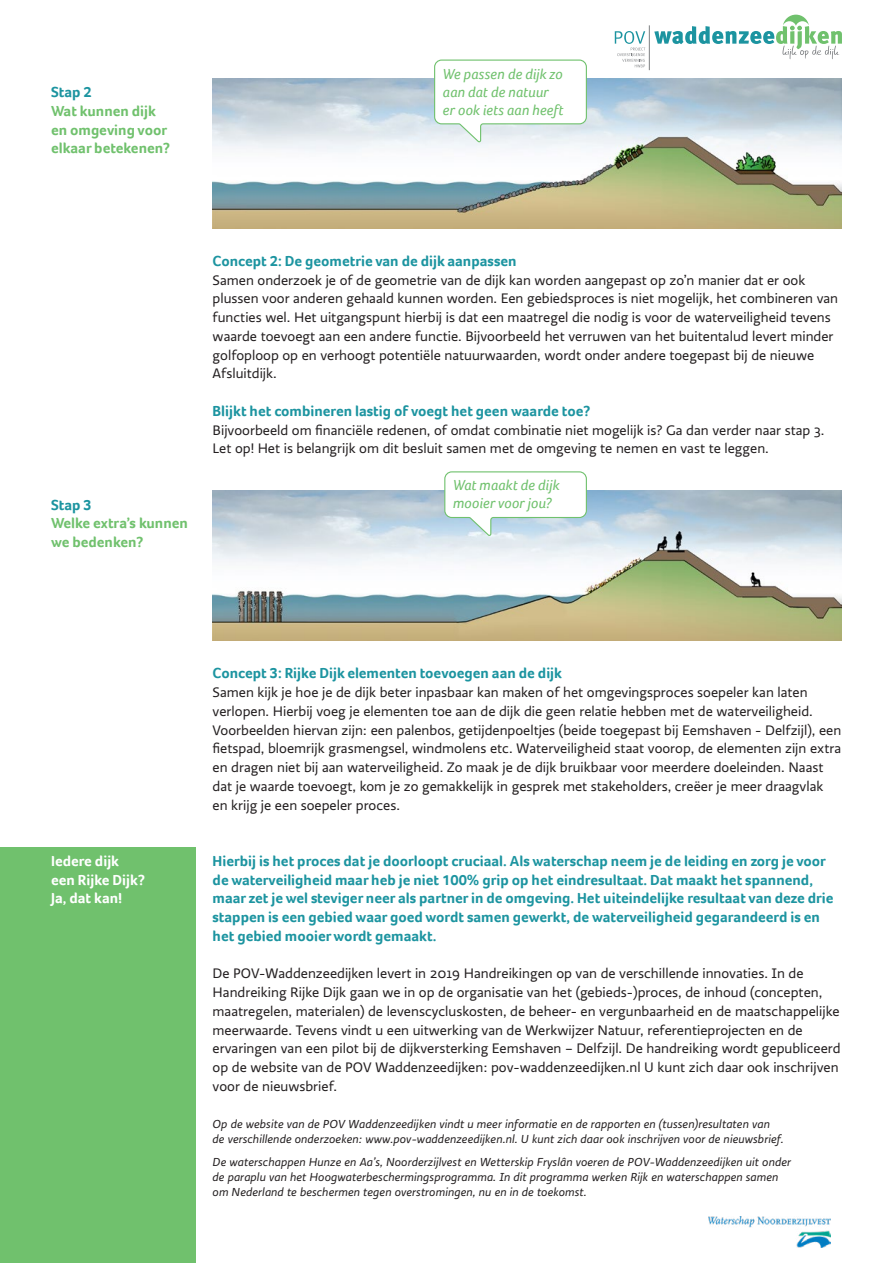
<style>
.page{position:relative;width:893px;height:1263px;background:#fff}
.page>*{position:absolute;margin:0;border:0;box-sizing:border-box;transform-origin:0 0}
.t1{font:700 15px/18.8px "Foco";color:#1c94a0}
.t2{font:italic 15px/18px "Foco";color:#70c16d}
.t3{font:700 15px/18.8px "Foco";color:#70c16d}
.t4{font:700 15px/18.8px "Foco";color:#fff}
.t5{font:14.25px/18.8px "Ratio";color:#231f20}
.t6{font:italic 12px/15px "Ratio";color:#231f20}
</style>
<div class="page">
<div style="left:0;top:847px;width:196px;height:416px;background:#70c16d"></div>
<img style="left:213px;top:491px;width:629px;height:150px">
<svg style="left:444px;top:471px;width:143px;height:66px"></svg>
<img style="left:213px;top:78px;width:629px;height:150px">
<svg style="left:433px;top:59px;width:154px;height:84px"></svg>
<hr style="left:649px;top:25px;width:1px;height:45px;background:#7e8083">
<svg style="left:654px;top:15px;width:188px;height:44px"></svg>
<svg style="left:615px;top:31px;width:30px;height:36px"></svg>
<img style="left:709px;top:1216px;width:121px;height:31px">
<p class="t1" style="left:51px;top:82px;width:42px">Stap 2</p>
<p class="t3" style="left:51px;top:101px;width:121px">Wat kunnen dijk en omgeving voor elkaar betekenen?</p>
<p class="t2" style="left:443px;top:65px;width:122px">We passen de dijk zo aan dat de natuur er ook iets aan heeft</p>
<p class="t1" style="left:51px;top:495px;width:42px">Stap 3</p>
<p class="t3" style="left:51px;top:514px;width:138px">Welke extra’s kunnen we bedenken?</p>
<p class="t1" style="left:213px;top:251px;width:305px">Concept 2: De geometrie van de dijk aanpassen</p>
<p class="t5" style="left:213px;top:271px;width:627px">Samen onderzoek je of de geometrie van de dijk kan worden aangepast op zo’n manier dat er ook plussen voor anderen gehaald kunnen worden. Een gebiedsproces is niet mogelijk, het combineren van functies wel. Het uitgangspunt hierbij is dat een maatregel die nodig is voor de waterveiligheid tevens waarde toevoegt aan een andere functie. Bijvoorbeeld het verruwen van het buitentalud levert minder golfoploop op en verhoogt potentiële natuurwaarden, wordt onder andere toegepast bij de nieuwe Afsluitdijk.</p>
<p class="t1" style="left:213px;top:401px;width:379px">Blijkt het combineren lastig of voegt het geen waarde toe?</p>
<p class="t5" style="left:213px;top:421px;width:613px">Bijvoorbeeld om financiële redenen, of omdat combinatie niet mogelijk is? Ga dan verder naar stap 3.<br>Let op! Het is belangrijk om dit besluit samen met de omgeving te nemen en vast te leggen.</p>
<p class="t2" style="left:453px;top:476px;width:108px">Wat maakt de dijk mooier voor jou?</p>
<p class="t4" style="left:51px;top:851px;width:95px">Iedere dijk een Rijke Dijk?<br>Ja, dat kan!</p>
<p class="t1" style="left:213px;top:664px;width:351px">Concept 3: Rijke Dijk elementen toevoegen aan de dijk</p>
<p class="t5" style="left:213px;top:683px;width:630px">Samen kijk je hoe je de dijk beter inpasbaar kan maken of het omgevingsproces soepeler kan laten verlopen. Hierbij voeg je elementen toe aan de dijk die geen relatie hebben met de waterveiligheid.<br>Voorbeelden hiervan zijn: een palenbos, getijdenpoeltjes (beide toegepast bij Eemshaven - Delfzijl), een fietspad, bloemrijk grasmengsel, windmolens etc. Waterveiligheid staat voorop, de elementen zijn extra en dragen niet bij aan waterveiligheid. Zo maak je de dijk bruikbaar voor meerdere doeleinden. Naast dat je waarde toevoegt, kom je zo gemakkelijk in gesprek met stakeholders, creëer je meer draagvlak en krijg je een soepeler proces.</p>
<p class="t1" style="left:213px;top:851px;width:622px">Hierbij is het proces dat je doorloopt cruciaal. Als waterschap neem je de leiding en zorg je voor de waterveiligheid maar heb je niet 100% grip op het eindresultaat. Dat maakt het spannend, maar zet je wel steviger neer als partner in de omgeving. Het uiteindelijke resultaat van deze drie stappen is een gebied waar goed wordt samen gewerkt, de waterveiligheid gegarandeerd is en het gebied mooier wordt gemaakt.</p>
<p class="t5" style="left:213px;top:964px;width:629px">De POV-Waddenzeedijken levert in 2019 Handreikingen op van de verschillende innovaties. In de Handreiking Rijke Dijk gaan we in op de organisatie van het (gebieds-)proces, de inhoud (concepten, maatregelen, materialen) de levenscycluskosten, de beheer- en vergunbaarheid en de maatschappelijke meerwaarde. Tevens vindt u een uitwerking van de Werkwijzer Natuur, referentieprojecten en de ervaringen van een pilot bij de dijkversterking Eemshaven – Delfzijl. De handreiking wordt gepubliceerd op de website van de POV Waddenzeedijken: pov-waddenzeedijken.nl U kunt zich daar ook inschrijven voor de nieuwsbrief.</p>
<p class="t6" style="left:213px;top:1117px;width:573px">Op de website van de POV Waddenzeedijken vindt u meer informatie en de rapporten en (tussen)resultaten van de verschillende onderzoeken: www.pov-waddenzeedijken.nl. U kunt zich daar ook inschrijven voor de nieuwsbrief.</p>
<p class="t6" style="left:213px;top:1154px;width:580px">De waterschappen Hunze en Aa’s, Noorderzijlvest en Wetterskip Fryslân voeren de POV-Waddenzeedijken uit onder de paraplu van het Hoogwaterbeschermingsprogramma. In dit programma werken Rijk en waterschappen samen om Nederland te beschermen tegen overstromingen, nu en in de toekomst.</p>
</div>
